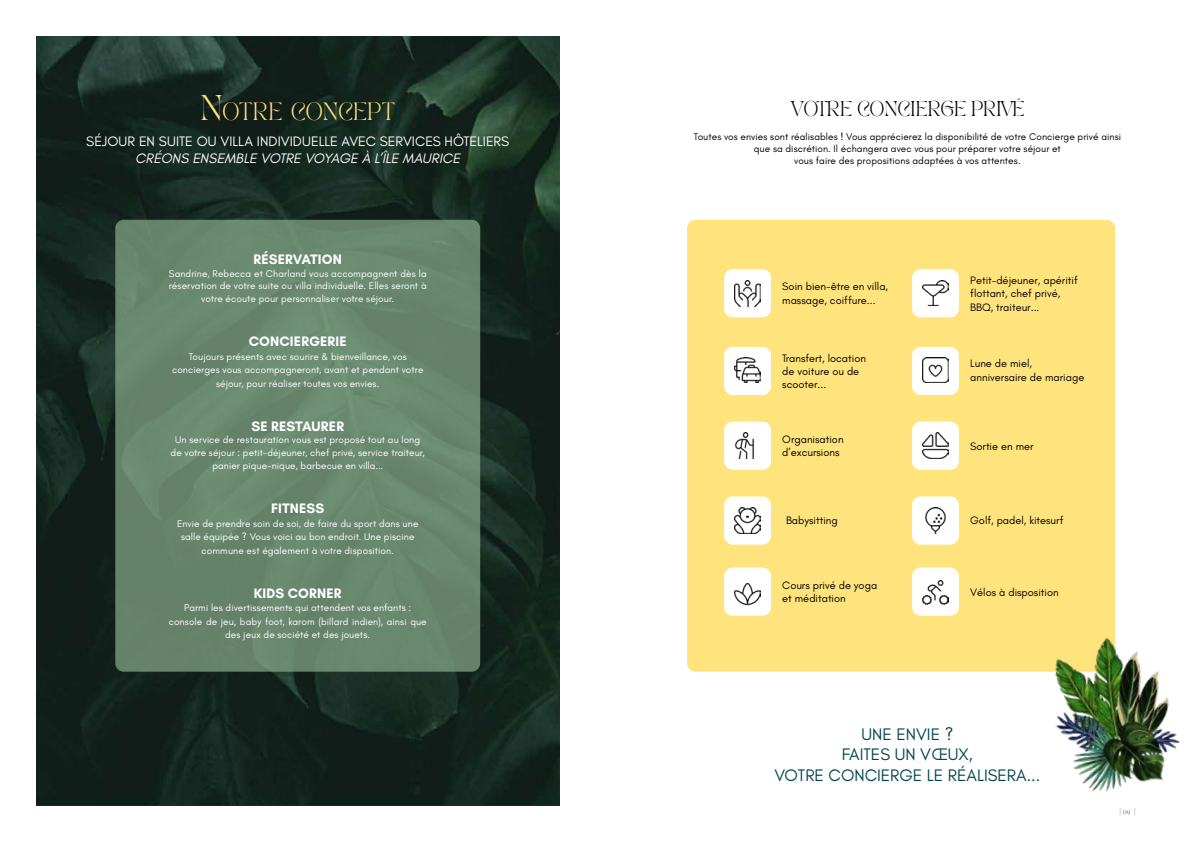
<style>
.page{position:relative;width:1191px;height:842px;background:#fff}
.page>*{position:absolute;margin:0;border:0;box-sizing:border-box;transform-origin:0 0}
.t1{font:17.5px "TAN PEARL Regular";letter-spacing:-.005em;color:#ffe37d}
.t2{font:17px/20.4px "Glacial Indifference";color:#00444d;text-align:center}
.t3{font:15px "TAN PEARL Regular";letter-spacing:-.02em;color:#000}
.t4{font:14px "Glacial Indifference";color:#fff}
.t5{font:700 14px "Glacial Indifference";letter-spacing:.01em;color:#fff}
.t6{font:italic 14px "Glacial Indifference";letter-spacing:.005em;color:#fff}
.t7{font:11px/13.2px "Glacial Indifference";color:#000}
.t8{font:10px/13.6px "Glacial Indifference";letter-spacing:.005em;color:#fff;text-align:center}
.t9{font:10px/12px "Glacial Indifference";letter-spacing:.005em;color:#000;text-align:center}
.t10{font:7px "Playfair Display";color:#737373}
.s1{font-size:25px}
</style>
<div class="page">
<img style="left:36px;top:36px;width:523px;height:770px">
<div style="left:687px;top:220px;width:428px;height:452px;background:#ffe37d;border-radius:9px"></div>
<div style="left:912px;top:269px;width:47px;height:48px;background:#fff;border-radius:9px"></div>
<img style="left:922px;top:280px;width:26px;height:26px">
<div style="left:724px;top:269px;width:47px;height:48px;background:#fff;border-radius:9px"></div>
<img style="left:735px;top:280px;width:25px;height:26px">
<div style="left:912px;top:347px;width:47px;height:48px;background:#fff;border-radius:9px"></div>
<img style="left:922px;top:357px;width:26px;height:26px">
<div style="left:724px;top:347px;width:47px;height:48px;background:#fff;border-radius:9px"></div>
<img style="left:735px;top:357px;width:25px;height:26px">
<div style="left:912px;top:422px;width:47px;height:48px;background:#fff;border-radius:9px"></div>
<img style="left:922px;top:433px;width:26px;height:25px">
<div style="left:724px;top:422px;width:47px;height:48px;background:#fff;border-radius:9px"></div>
<img style="left:734px;top:433px;width:20px;height:25px">
<div style="left:912px;top:496px;width:47px;height:49px;background:#fff;border-radius:9px"></div>
<img style="left:925px;top:508px;width:21px;height:25px">
<div style="left:724px;top:496px;width:47px;height:49px;background:#fff;border-radius:9px"></div>
<img style="left:735px;top:508px;width:25px;height:25px">
<div style="left:912px;top:567px;width:47px;height:49px;background:#fff;border-radius:9px"></div>
<img style="left:922px;top:581px;width:26px;height:25px">
<div style="left:724px;top:567px;width:47px;height:49px;background:#fff;border-radius:9px"></div>
<img style="left:735px;top:583px;width:25px;height:23px">
<div style="left:115px;top:220px;width:365px;height:452px;background:#68886e;border-radius:9px"></div>
<img style="left:1041px;top:619px;width:139px;height:173px">
<h1 class="t1" style="left:200px;top:98px;width:196px"><span class="s1">N</span>OTRE CONCEPT</h1>
<h3 class="t4" style="left:86px;top:133px;width:425px">SÉJOUR EN SUITE OU VILLA INDIVIDUELLE AVEC SERVICES HÔTELIERS</h3>
<h3 class="t6" style="left:135px;top:150px;width:326px">CRÉONS ENSEMBLE VOTRE VOYAGE À L’ÎLE MAURICE</h3>
<h3 class="t5" style="left:253px;top:250px;width:90px">RÉSERVATION</h3>
<p class="t8" style="left:169px;top:267px;width:259px;line-height:12.9px">Sandrine, Rebecca et Charland vous accompagnent dès la réservation de votre suite ou villa individuelle. Elles seront à votre écoute pour personnaliser votre séjour.</p>
<h3 class="t5" style="left:249px;top:333px;width:99px">CONCIERGERIE</h3>
<p class="t8" style="left:172px;top:350px;width:253px">Toujours présents avec sourire &amp; bienveillance, vos concierges vous accompagneront, avant et pendant votre séjour, pour réaliser toutes vos envies.</p>
<h3 class="t5" style="left:251px;top:417px;width:94px">SE RESTAURER</h3>
<p class="t8" style="left:171px;top:434px;width:256px;line-height:12.9px">Un service de restauration vous est proposé tout au long de votre séjour : petit-déjeuner, chef privé, service traiteur, panier pique-nique, barbecue en villa...</p>
<h3 class="t5" style="left:271px;top:500px;width:55px">FITNESS</h3>
<p class="t8" style="left:177px;top:517px;width:243px">Envie de prendre soin de soi, de faire du sport dans une salle équipée ? Vous voici au bon endroit. Une piscine commune est également à votre disposition.</p>
<h3 class="t5" style="left:254px;top:584px;width:89px">KIDS CORNER</h3>
<p class="t8" style="left:169px;top:601px;width:259px">Parmi les divertissements qui attendent vos enfants : console de jeu, baby foot, karom (billard indien), ainsi que des jeux de société et des jouets.</p>
<h3 class="t3" style="left:790px;top:98px;width:235px">VOTRE CONCIERGE PRIVÉ</h3>
<p class="t9" style="left:693px;top:131px;width:429px">Toutes vos envies sont réalisables ! Vous apprécierez la disponibilité de votre Concierge privé ainsi que sa discrétion. Il échangera avec vous pour préparer votre séjour et<br>vous faire des propositions adaptées à vos attentes.</p>
<p class="t7" style="left:782px;top:280px;width:107px">Soin bien-être en villa, massage, coiffure...</p>
<p class="t7" style="left:782px;top:352px;width:85px">Transfert, location de voiture ou de scooter...</p>
<p class="t7" style="left:782px;top:433px;width:63px">Organisation d’excursions</p>
<p class="t7" style="left:786px;top:514px;width:53px">Babysitting</p>
<p class="t7" style="left:970px;top:274px;width:109px">Petit-déjeuner, apéritif flottant, chef privé,<br>BBQ, traiteur...</p>
<p class="t7" style="left:970px;top:357px;width:116px">Lune de miel, anniversaire de mariage</p>
<p class="t7" style="left:970px;top:440px;width:65px">Sortie en mer</p>
<p class="t7" style="left:970px;top:514px;width:95px">Golf, padel, kitesurf</p>
<p class="t7" style="left:782px;top:579px;width:96px">Cours privé de yoga et méditation</p>
<p class="t7" style="left:970px;top:586px;width:90px">Vélos à disposition</p>
<h2 class="t2" style="left:774px;top:724px;width:267px">UNE ENVIE ?<br>FAITES UN VŒUX,<br>VOTRE CONCIERGE LE RÉALISERA...</h2>
<p class="t10" style="left:1119px;top:805px;width:18px">| 09 |</p>
</div>
